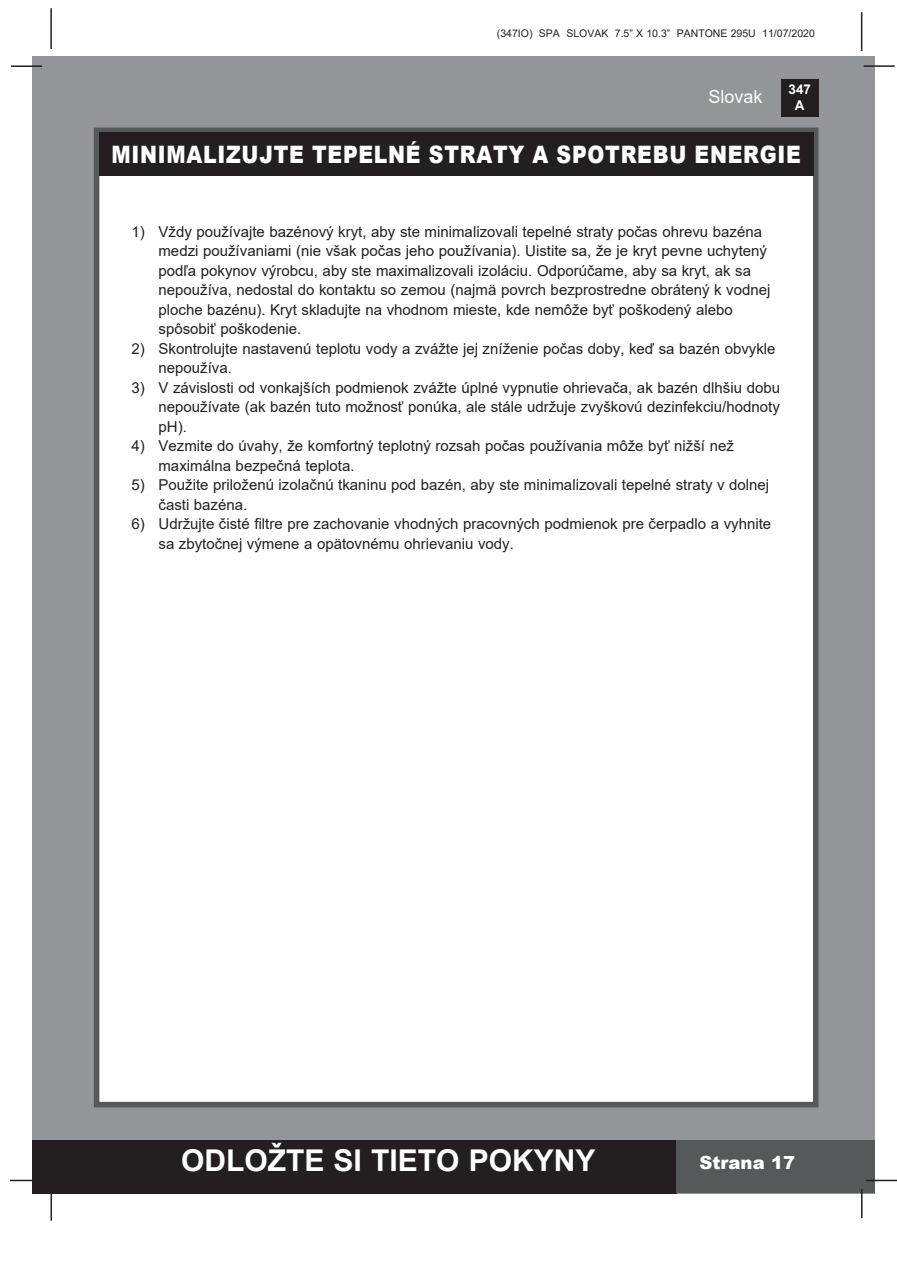
<style>
.page{position:relative;width:897px;height:1264px;background:#fff}
.page>*{position:absolute;margin:0;border:0;box-sizing:border-box;transform-origin:0 0}
.t1{font:700 30px "Arial";color:#fff}
.t2{font:900 24px "Arial";letter-spacing:.035em;color:#fff;scale:.85 1}
.t3{font:900 18px "Arial";color:#fff}
.t4{font:18px "Arial";color:#fff}
.t5{font:15px "Arial";color:#231f20}
.t6{font:700 13.5px/16.2px "Arial";color:#fff;text-align:center}
.t7{font:10.5px "Arial";color:#231f20}
</style>
<div class="page">
<div style="left:33px;top:56px;width:842px;height:1137px;background:#939598"></div>
<div style="left:780px;top:79px;width:38px;height:38px;background:#231f20"></div>
<hr style="left:863px;top:65px;width:31px;height:2px;background:#231f20">
<hr style="left:50px;top:8px;width:2px;height:41px;background:#231f20">
<hr style="left:860px;top:12px;width:2px;height:39px;background:#231f20">
<div style="left:33px;top:1140px;width:644px;height:53px;background:#231f20"></div>
<div style="left:676px;top:1140px;width:199px;height:53px;background:#57585a"></div>
<hr style="left:865px;top:1179px;width:31px;height:2px;background:#231f20">
<hr style="left:860px;top:1189px;width:2px;height:29px;background:#231f20">
<hr style="left:50px;top:1190px;width:2px;height:30px;background:#231f20">
<hr style="left:10px;top:1179px;width:31px;height:2px;background:#231f20">
<hr style="left:11px;top:65px;width:31px;height:2px;background:#231f20">
<div style="left:94px;top:128px;width:724px;height:979px;background:#fff;border:6px solid #57585a"></div>
<div style="left:99px;top:132px;width:714px;height:44px;background:#231f20"></div>
<p class="t7" style="left:497px;top:26px;width:319px">(347IO) SPA SLOVAK 7.5” X 10.3” PANTONE 295U 11/07/2020</p>
<p class="t4" style="left:708px;top:84px;width:56px">Slovak</p>
<p class="t6" style="left:788px;top:81px;width:24px">347<br>A</p>
<p class="t2" style="left:112px;top:137px;width:812px">MINIMALIZUJTE TEPELNÉ STRATY A SPOTREBU ENERGIE</p>
<p class="t5" style="left:131px;top:221px;width:632px">1) Vždy používajte bazénový kryt, aby ste minimalizovali tepelné straty počas ohrevu bazéna</p>
<p class="t5" style="left:158px;top:241px;width:610px">medzi používaniami (nie však počas jeho používania). Uistite sa, že je kryt pevne uchytený</p>
<p class="t5" style="left:158px;top:260px;width:594px">podľa pokynov výrobcu, aby ste maximalizovali izoláciu. Odporúčame, aby sa kryt, ak sa</p>
<p class="t5" style="left:158px;top:280px;width:613px">nepoužíva, nedostal do kontaktu so zemou (najmä povrch bezprostredne obrátený k vodnej</p>
<p class="t5" style="left:158px;top:299px;width:575px">ploche bazénu). Kryt skladujte na vhodnom mieste, kde nemôže byť poškodený alebo</p>
<p class="t5" style="left:158px;top:319px;width:144px">spôsobiť poškodenie.</p>
<p class="t5" style="left:131px;top:338px;width:645px">2) Skontrolujte nastavenú teplotu vody a zvážte jej zníženie počas doby, keď sa bazén obvykle</p>
<p class="t5" style="left:158px;top:358px;width:75px">nepoužíva.</p>
<p class="t5" style="left:131px;top:377px;width:650px">3) V závislosti od vonkajších podmienok zvážte úplné vypnutie ohrievača, ak bazén dlhšiu dobu</p>
<p class="t5" style="left:158px;top:397px;width:622px">nepoužívate (ak bazén tuto možnosť ponúka, ale stále udržuje zvyškovú dezinfekciu/hodnoty</p>
<p class="t5" style="left:158px;top:416px;width:30px">pH).</p>
<p class="t5" style="left:131px;top:436px;width:604px">4) Vezmite do úvahy, že komfortný teplotný rozsah počas používania môže byť nižší než</p>
<p class="t5" style="left:158px;top:455px;width:197px">maximálna bezpečná teplota.</p>
<p class="t5" style="left:131px;top:475px;width:639px">5) Použite priloženú izolačnú tkaninu pod bazén, aby ste minimalizovali tepelné straty v dolnej</p>
<p class="t5" style="left:158px;top:494px;width:90px">časti bazéna.</p>
<p class="t5" style="left:131px;top:514px;width:641px">6) Udržujte čisté filtre pre zachovanie vhodných pracovných podmienok pre čerpadlo a vyhnite</p>
<p class="t5" style="left:158px;top:533px;width:357px">sa zbytočnej výmene a opätovnému ohrievaniu vody.</p>
<h1 class="t1" style="left:181px;top:1139px;width:416px">ODLOŽTE SI TIETO POKYNY</h1>
<p class="t3" style="left:699px;top:1149px;width:97px">Strana 17</p>
</div>
